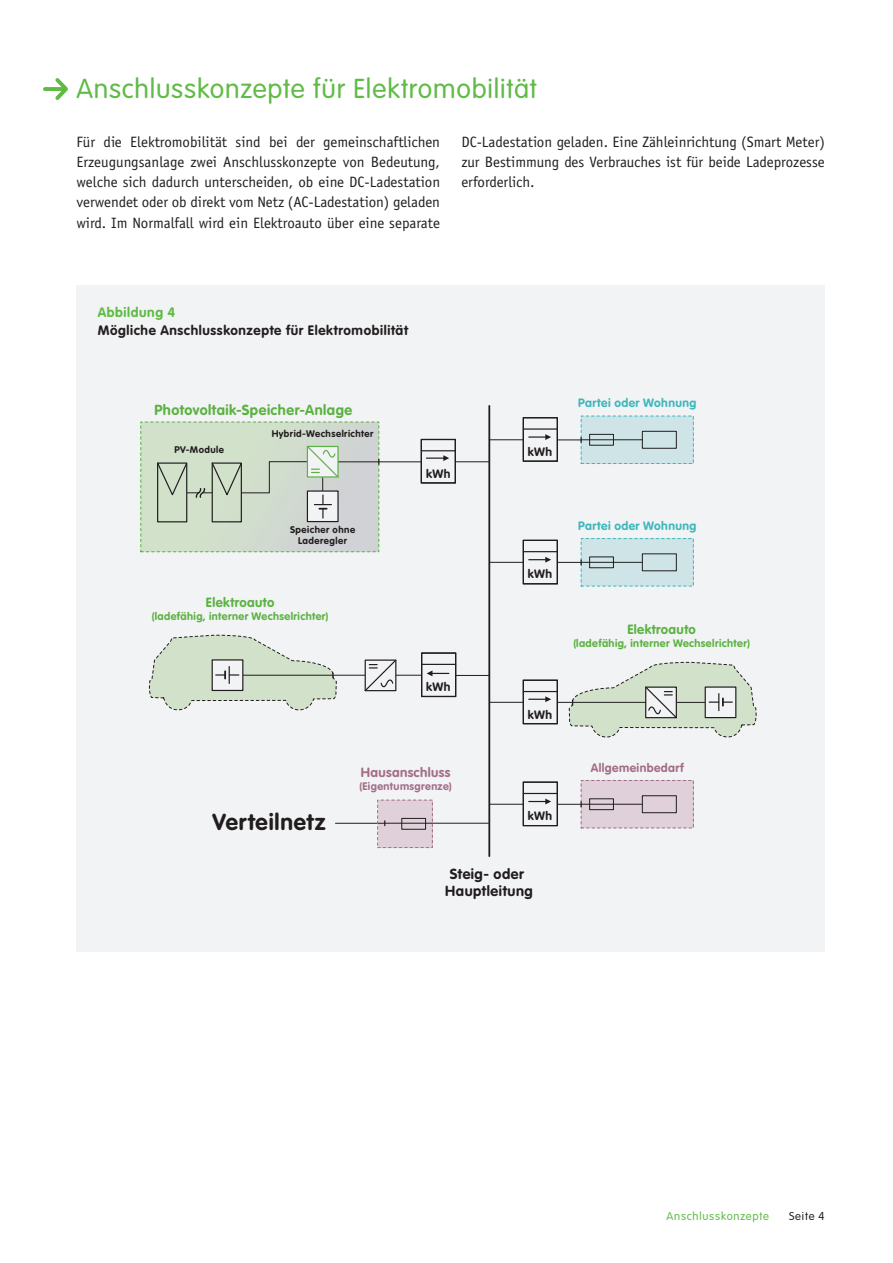
<style>
.page{position:relative;width:893px;height:1263px;background:#fff}
.page>*{position:absolute;margin:0;border:0;box-sizing:border-box;transform-origin:0 0}
.t1{font:300 27px "VAG Rounded";letter-spacing:.03em;color:#60bb46}
.t2{font:700 22.8px "VAG Rounded Std";letter-spacing:.035em;color:#231f20}
.t3{font:15px/20.2px "Officina Sans Std";color:#231f20;text-align:justify}
.t4{font:700 14.4px "VAG Rounded Std";letter-spacing:.035em;color:#60bb46}
.t5{font:700 14.4px/17.2px "VAG Rounded Std";letter-spacing:.035em;color:#231f20;text-align:center}
.t6{font:700 13.5px "VAG Rounded Std";letter-spacing:.045em;color:#231f20}
.t7{font:700 13.5px "VAG Rounded Std";letter-spacing:.045em;color:#60bb46}
.t8{font:700 13.2px "VAG Rounded Std";letter-spacing:.03em;color:#60bb46}
.t9{font:700 13.2px "VAG Rounded Std";letter-spacing:.03em;color:#ac738f}
.t10{font:700 12px "VAG Rounded Std";letter-spacing:.03em;color:#41c1c6}
.t11{font:700 12px "VAG Rounded Std";letter-spacing:.025em;color:#231f20}
.t12{font:700 12px "VAG Rounded Std";letter-spacing:.035em;color:#ac738f}
.t13{font:300 11.25px "VAG Rounded Std";letter-spacing:.065em;color:#60bb46}
.t14{font:300 11.25px "VAG Rounded Std";letter-spacing:.075em;color:#231f20}
.t15{font:700 10.8px "VAG Rounded Std";letter-spacing:.035em;color:#60bb46}
.t16{font:700 10.8px "VAG Rounded Std";letter-spacing:.035em;color:#ac738f}
.t17{font:700 9.6px/11.6px "VAG Rounded Std";letter-spacing:.05em;color:#231f20;text-align:center}
</style>
<div class="page">
<hr style="left:45px;top:87px;width:17px;height:4px;background:#60bb46">
<svg style="left:55px;top:78px;width:13px;height:22px"></svg>
<div style="left:77px;top:285px;width:748px;height:666px;background:#f2f3f4"></div>
<div style="left:581px;top:780px;width:112px;height:48px;background:#dfd0d9"></div>
<div style="left:378px;top:800px;width:54px;height:47px;background:#dfd0d9"></div>
<div style="left:581px;top:416px;width:112px;height:47px;background:#cfe4e6"></div>
<div style="left:581px;top:539px;width:112px;height:47px;background:#cfe4e6"></div>
<hr style="left:488px;top:406px;width:2px;height:450px;background:#231f20">
<hr style="left:489px;top:439px;width:34px;height:1px;background:#231f20">
<hr style="left:489px;top:804px;width:34px;height:1px;background:#231f20">
<hr style="left:489px;top:562px;width:34px;height:1px;background:#231f20">
<hr style="left:335px;top:823px;width:50px;height:1px;background:#231f20">
<hr style="left:581px;top:439px;width:61px;height:1px;background:#231f20">
<div style="left:642px;top:431px;width:35px;height:18px;border:1px solid #231f20"></div>
<div style="left:589px;top:434px;width:25px;height:12px;border:1px solid #231f20"></div>
<div style="left:581px;top:416px;width:113px;height:48px;border:1px dashed #41c1c6"></div>
<svg style="left:558px;top:437px;width:24px;height:5px"></svg>
<hr style="left:581px;top:562px;width:61px;height:1px;background:#231f20">
<div style="left:642px;top:553px;width:35px;height:18px;border:1px solid #231f20"></div>
<div style="left:589px;top:556px;width:25px;height:12px;border:1px solid #231f20"></div>
<div style="left:581px;top:538px;width:113px;height:48px;border:1px dashed #41c1c6"></div>
<svg style="left:558px;top:560px;width:24px;height:5px"></svg>
<hr style="left:581px;top:804px;width:61px;height:1px;background:#231f20">
<div style="left:642px;top:795px;width:35px;height:18px;border:1px solid #231f20"></div>
<div style="left:589px;top:798px;width:25px;height:12px;border:1px solid #231f20"></div>
<div style="left:581px;top:780px;width:113px;height:48px;border:1px dashed #ac738f"></div>
<svg style="left:558px;top:802px;width:24px;height:5px"></svg>
<hr style="left:385px;top:823px;width:103px;height:1px;background:#231f20">
<div style="left:401px;top:818px;width:25px;height:12px;border:1px solid #231f20"></div>
<div style="left:377px;top:800px;width:56px;height:48px;border:1px dashed #ac738f"></div>
<div style="left:523px;top:417px;width:35px;height:45px;border:1px solid #231f20"></div>
<hr style="left:523px;top:428px;width:34px;height:2px;background:#231f20">
<svg style="left:529px;top:434px;width:22px;height:6px"></svg>
<div style="left:523px;top:540px;width:35px;height:44px;border:1px solid #231f20"></div>
<hr style="left:523px;top:551px;width:34px;height:1px;background:#231f20">
<svg style="left:529px;top:557px;width:22px;height:6px"></svg>
<div style="left:523px;top:781px;width:35px;height:45px;border:1px solid #231f20"></div>
<hr style="left:523px;top:793px;width:34px;height:1px;background:#231f20">
<svg style="left:529px;top:798px;width:22px;height:6px"></svg>
<hr style="left:489px;top:702px;width:34px;height:1px;background:#231f20">
<hr style="left:557px;top:702px;width:89px;height:1px;background:#231f20">
<hr style="left:455px;top:461px;width:34px;height:1px;background:#231f20">
<hr style="left:379px;top:461px;width:42px;height:1px;background:#231f20">
<div style="left:421px;top:439px;width:35px;height:44px;border:1px solid #231f20"></div>
<hr style="left:421px;top:450px;width:34px;height:1px;background:#231f20">
<svg style="left:426px;top:455px;width:23px;height:6px"></svg>
<hr style="left:455px;top:675px;width:34px;height:1px;background:#231f20">
<div style="left:523px;top:680px;width:35px;height:44px;border:1px solid #231f20"></div>
<hr style="left:523px;top:691px;width:34px;height:1px;background:#231f20">
<svg style="left:529px;top:696px;width:22px;height:6px"></svg>
<hr style="left:243px;top:675px;width:179px;height:1px;background:#231f20">
<svg style="left:364px;top:659px;width:33px;height:33px"></svg>
<div style="left:421px;top:652px;width:35px;height:45px;border:1px solid #231f20"></div>
<hr style="left:422px;top:664px;width:34px;height:1px;background:#231f20">
<svg style="left:427px;top:670px;width:22px;height:6px"></svg>
<svg style="left:568px;top:661px;width:189px;height:77px"></svg>
<svg style="left:148px;top:634px;width:189px;height:77px"></svg>
<svg style="left:141px;top:422px;width:238px;height:130px;background:#cad6c7"></svg>
<h1 class="t1" style="left:77px;top:73px;width:462px">Anschlusskonzepte für Elektromobilität</h1>
<p class="t3" style="left:461px;top:132px;width:365px">DC-Ladestation geladen. Eine Zähleinrichtung (Smart Meter) zur Bestimmung des Verbrauches ist für beide Ladeprozesse erforderlich.</p>
<p class="t3" style="left:77px;top:132px;width:365px">Für die Elektromobilität sind bei der gemeinschaftlichen Erzeugungsanlage zwei Anschlusskonzepte von Bedeutung, welche sich dadurch unterscheiden, ob eine DC-Ladestation verwendet oder ob direkt vom Netz (AC-Ladestation) geladen wird. Im Normalfall wird ein Elektroauto über eine separate</p>
<p class="t7" style="left:98px;top:305px;width:79px">Abbildung 4</p>
<p class="t6" style="left:98px;top:323px;width:312px">Mögliche Anschlusskonzepte für Elektromobilität</p>
<p class="t4" style="left:154px;top:402px;width:199px">Photovoltaik-Speicher-Anlage</p>
<p class="t17" style="left:174px;top:444px;width:51px">PV-Module</p>
<p class="t17" style="left:272px;top:428px;width:103px">Hybrid-Wechselrichter</p>
<p class="t17" style="left:290px;top:524px;width:67px">Speicher ohne<br>Laderegler</p>
<p class="t8" style="left:206px;top:594px;width:70px">Elektroauto</p>
<p class="t15" style="left:152px;top:610px;width:178px">(ladefähig, interner Wechselrichter)</p>
<p class="t11" style="left:426px;top:466px;width:26px">kWh</p>
<p class="t11" style="left:426px;top:680px;width:26px">kWh</p>
<h2 class="t2" style="left:212px;top:809px;width:115px">Verteilnetz</h2>
<p class="t9" style="left:361px;top:764px;width:91px">Hausanschluss</p>
<p class="t16" style="left:360px;top:780px;width:94px">(Eigentumsgrenze)</p>
<p class="t11" style="left:528px;top:444px;width:26px">kWh</p>
<p class="t11" style="left:528px;top:567px;width:26px">kWh</p>
<p class="t11" style="left:528px;top:707px;width:26px">kWh</p>
<p class="t11" style="left:528px;top:808px;width:26px">kWh</p>
<p class="t5" style="left:445px;top:866px;width:89px">Steig- oder<br>Hauptleitung</p>
<p class="t10" style="left:578px;top:396px;width:120px">Partei oder Wohnung</p>
<p class="t10" style="left:578px;top:519px;width:120px">Partei oder Wohnung</p>
<p class="t8" style="left:627px;top:622px;width:70px">Elektroauto</p>
<p class="t15" style="left:573px;top:637px;width:178px">(ladefähig, interner Wechselrichter)</p>
<p class="t12" style="left:591px;top:761px;width:94px">Allgemeinbedarf</p>
<p class="t13" style="left:667px;top:1210px;width:104px">Anschlusskonzepte</p>
<p class="t14" style="left:789px;top:1210px;width:37px">Seite 4</p>
</div>
